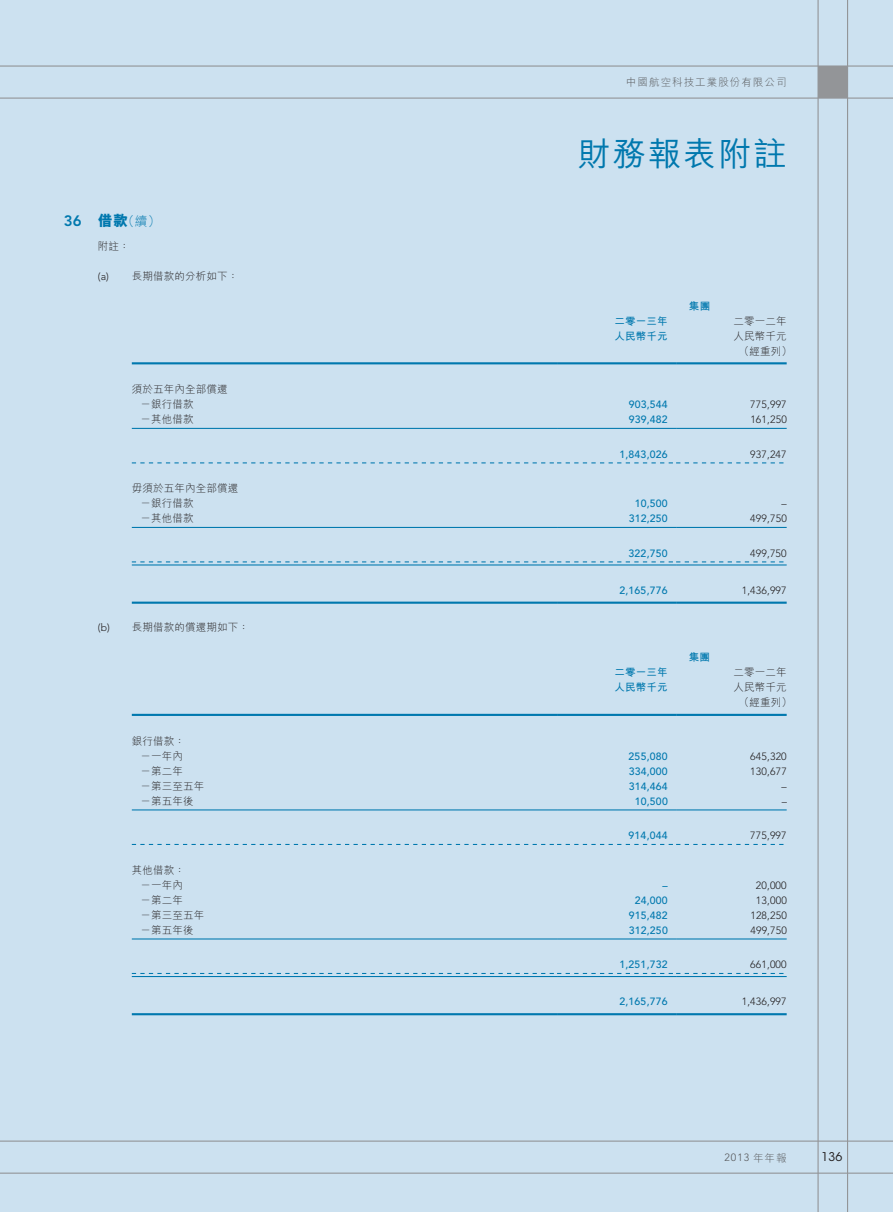
<style>
.page{position:relative;width:893px;height:1212px;background:#cce1f0}
.page>*{position:absolute;margin:0;border:0;box-sizing:border-box;transform-origin:0 0}
.t1{font:500 33px "M Hei HK";letter-spacing:.065em;color:#0078ae}
.t2{font:300 12.75px "M Hei HK";color:#0078ae}
.t3{font:12px "ITC Avant Garde Std";color:#231f20}
.t4{font:300 10.5px/15px "M Hei HK";letter-spacing:.015em;color:#231f20;text-align:center}
.t5{font:500 10.5px "Avenir LT Std";letter-spacing:.015em;color:#0078ae}
.t6{font:300 10.5px "Avenir LT Std";letter-spacing:.015em;color:#231f20}
.t7{font:700 10.5px "M Hei HK";letter-spacing:.015em;color:#0078ae}
.t8{font:300 10.5px "M Hei HK";letter-spacing:.1em;color:#57585a}
.t9{font:300 10.5px "Avenir LT Std";color:#57585a}
.s1{font-family:"Avenir LT Std";font-weight:800;font-size:15px}
.s2{font-weight:800;font-size:15px}
.s3{font-family:"Avenir LT Std"}
.s4{font-family:"M Hei HK"}
</style>
<div class="page">
<p class="t8" style="left:626px;top:75px;width:162px">中國航空科技工業股份有限公司</p>
<p class="t2" style="left:64px;top:212px;width:98px"><span class="s1">36</span> <span class="s2">借款</span>（續）</p>
<p class="t4" style="left:98px;top:238px;width:33px">附註：</p>
<p class="t4" style="left:98px;top:268px;width:142px"><span class="s3">(a)</span> 長期借款的分析如下：</p>
<p class="t4" style="left:140px;top:381px;width:89px;text-align:left;text-indent:-9px">須於五年內全部償還－銀行借款</p>
<h1 class="t1" style="left:578px;top:129px;width:211px">財務報表附註</h1>
<p class="t7" style="left:689px;top:298px;width:23px">集團</p>
<p class="t7" style="left:614px;top:313px;width:55px">二零一三年</p>
<p class="t4" style="left:734px;top:313px;width:55px">二零一二年</p>
<p class="t7" style="left:614px;top:328px;width:55px">人民幣千元</p>
<p class="t4" style="left:734px;top:328px;width:60px">人民幣千元（經重列）</p>
<p class="t5" style="left:629px;top:398px;width:41px">903,544</p>
<p class="t6" style="left:750px;top:398px;width:38px">775,997</p>
<p class="t4" style="left:140px;top:411px;width:55px">－其他借款</p>
<p class="t5" style="left:629px;top:413px;width:41px">939,482</p>
<p class="t6" style="left:750px;top:413px;width:38px">161,250</p>
<p class="t5" style="left:619px;top:448px;width:50px">1,843,026</p>
<p class="t6" style="left:750px;top:448px;width:38px">937,247</p>
<p class="t4" style="left:140px;top:480px;width:99px;text-align:left;text-indent:-9px">毋須於五年內全部償還－銀行借款</p>
<p class="t5" style="left:635px;top:497px;width:35px">10,500</p>
<p class="t6" style="left:781px;top:497px;width:7px">–</p>
<p class="t4" style="left:140px;top:510px;width:55px">－其他借款</p>
<p class="t5" style="left:629px;top:512px;width:41px">312,250</p>
<p class="t6" style="left:750px;top:512px;width:38px">499,750</p>
<p class="t5" style="left:629px;top:547px;width:41px">322,750</p>
<p class="t6" style="left:750px;top:547px;width:38px">499,750</p>
<p class="t5" style="left:619px;top:584px;width:50px">2,165,776</p>
<p class="t6" style="left:742px;top:584px;width:47px">1,436,997</p>
<p class="t4" style="left:98px;top:619px;width:153px"><span class="s3">(b)</span> 長期借款的償還期如下：</p>
<p class="t7" style="left:689px;top:649px;width:23px">集團</p>
<p class="t7" style="left:614px;top:665px;width:55px">二零一三年</p>
<p class="t4" style="left:734px;top:664px;width:55px">二零一二年</p>
<p class="t7" style="left:614px;top:680px;width:55px">人民幣千元</p>
<p class="t4" style="left:734px;top:679px;width:60px">人民幣千元（經重列）</p>
<p class="t4" style="left:132px;top:733px;width:55px;text-align:right">銀行借款：－一年內</p>
<p class="t5" style="left:629px;top:750px;width:41px">255,080</p>
<p class="t6" style="left:750px;top:750px;width:38px">645,320</p>
<p class="t4" style="left:140px;top:763px;width:44px">－第二年</p>
<p class="t5" style="left:629px;top:765px;width:41px">334,000</p>
<p class="t6" style="left:750px;top:765px;width:38px">130,677</p>
<p class="t4" style="left:140px;top:778px;width:65px">－第三至五年</p>
<p class="t5" style="left:629px;top:780px;width:41px">314,464</p>
<p class="t6" style="left:782px;top:780px;width:7px">–</p>
<p class="t4" style="left:141px;top:793px;width:55px">－第五年後</p>
<p class="t5" style="left:635px;top:795px;width:35px">10,500</p>
<p class="t6" style="left:782px;top:795px;width:7px">–</p>
<p class="t5" style="left:629px;top:829px;width:41px">914,044</p>
<p class="t6" style="left:750px;top:829px;width:38px">775,997</p>
<p class="t4" style="left:132px;top:862px;width:55px;text-align:right">其他借款：－一年內</p>
<p class="t5" style="left:662px;top:879px;width:7px">–</p>
<p class="t6" style="left:756px;top:879px;width:32px">20,000</p>
<p class="t4" style="left:140px;top:892px;width:44px">－第二年</p>
<p class="t5" style="left:635px;top:894px;width:35px">24,000</p>
<p class="t6" style="left:756px;top:894px;width:32px">13,000</p>
<p class="t4" style="left:140px;top:907px;width:65px">－第三至五年</p>
<p class="t5" style="left:629px;top:909px;width:41px">915,482</p>
<p class="t6" style="left:750px;top:909px;width:38px">128,250</p>
<p class="t4" style="left:141px;top:922px;width:55px">－第五年後</p>
<p class="t5" style="left:629px;top:924px;width:41px">312,250</p>
<p class="t6" style="left:750px;top:924px;width:38px">499,750</p>
<p class="t5" style="left:619px;top:958px;width:50px">1,251,732</p>
<p class="t6" style="left:750px;top:958px;width:38px">661,000</p>
<p class="t5" style="left:619px;top:996px;width:50px">2,165,776</p>
<p class="t6" style="left:742px;top:996px;width:47px">1,436,997</p>
<p class="t9" style="left:724px;top:1151px;width:64px">2013 <span class="s4">年年報</span></p>
<p class="t3" style="left:822px;top:1149px;width:22px">136</p>
</div>
